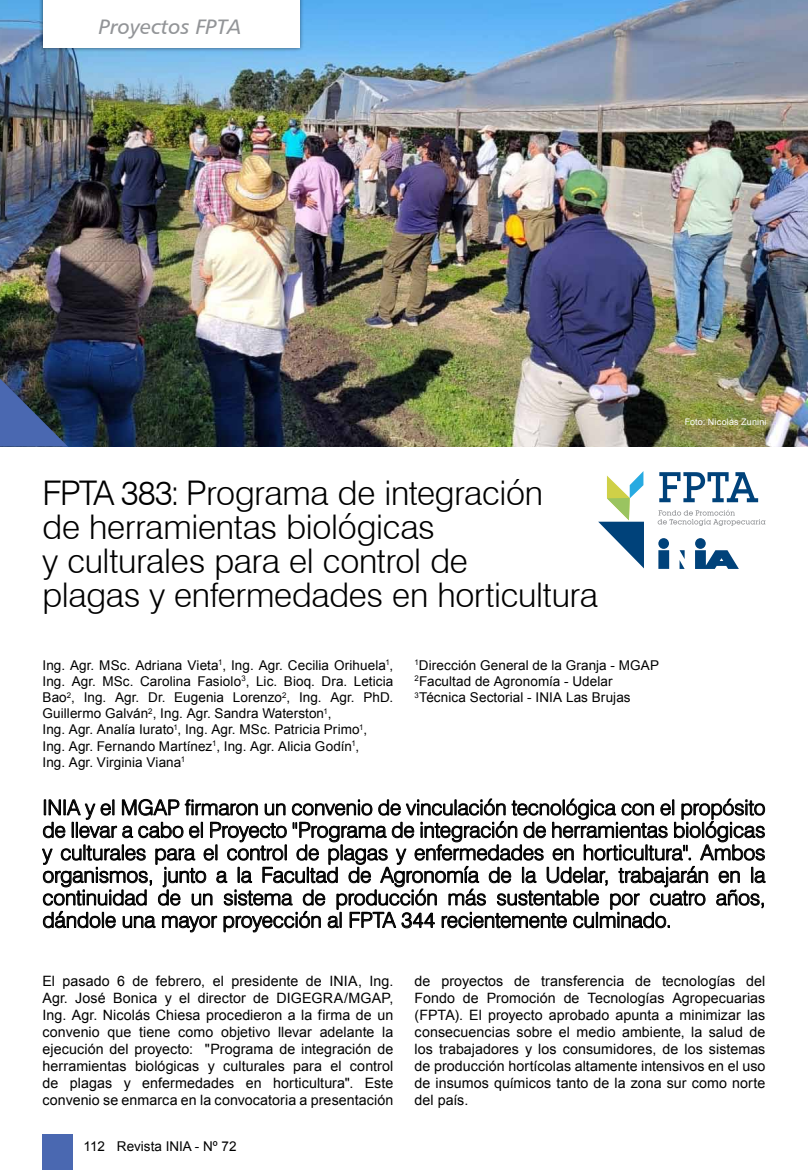
<style>
.page{position:relative;width:808px;height:1170px;background:#fff}
.page>*{position:absolute;margin:0;border:0;box-sizing:border-box;transform-origin:0 0}
.t1{font:300 33.9px/33.9px "Swiss 721 BT";letter-spacing:-.01em;color:#000}
.t2{font:300 21px/22.5px "Swiss 721 BT";letter-spacing:-.005em;color:#000;text-align:justify}
.t3{font:21px "Humanist 777 BT Italic B";color:#939598}
.t4{font:14.25px/17.1px "Arial";letter-spacing:.005em;color:#000;text-align:justify}
.t5{font:13.5px/16.2px "Arial";letter-spacing:.005em;color:#000}
.t6{font:9px "Arial";letter-spacing:.02em;color:#fff}
</style>
<div class="page">
<div style="left:43px;top:1134px;width:30px;height:35px;background:#4a68b1"></div>
<svg style="left:659px;top:472px;width:99px;height:30px"></svg>
<svg style="left:658px;top:510px;width:107px;height:16px"></svg>
<svg style="left:598px;top:471px;width:46px;height:97px"></svg>
<svg style="left:658px;top:538px;width:81px;height:31px"></svg>
<svg style="left:42px;top:798px;width:724px;height:134px"></svg>
<img style="left:0;top:0;width:808px;height:446px">
<svg style="left:0;top:378px;width:68px;height:68px;background:#344a74"></svg>
<div style="left:39px;top:0;width:265px;height:52px;background:#000;opacity:.5"></div>
<div style="left:43px;top:0;width:257px;height:48px;background:#fff"></div>
<h2 class="t3" style="left:99px;top:13px;width:144px">Proyectos FPTA</h2>
<h1 class="t1" style="left:43px;top:475px;width:557px">FPTA 383: Programa de integración<br>de herramientas biológicas<br>y culturales para el control de<br>plagas y enfermedades en horticultura</h1>
<p class="t6" style="left:685px;top:416px;width:83px">Foto: Nicolás Zunini</p>
<p class="t5" style="left:43px;top:657px;width:352px">Ing. Agr. MSc. Adriana Vieta<sup>1</sup>, Ing. Agr. Cecilia Orihuela<sup>1</sup>, Ing. Agr. MSc. Carolina Fasiolo<sup>3</sup>, Lic. Bioq. Dra. Leticia Bao<sup>2</sup>, Ing. Agr. Dr. Eugenia Lorenzo<sup>2</sup>, Ing. Agr. PhD.<br>Guillermo Galván<sup>2</sup>, Ing. Agr. Sandra Waterston<sup>1</sup>,<br>Ing. Agr. Analía Iurato<sup>1</sup>, Ing. Agr. MSc. Patricia Primo<sup>1</sup>,<br>Ing. Agr. Fernando Martínez<sup>1</sup>, Ing. Agr. Alicia Godín<sup>1</sup>,<br>Ing. Agr. Virginia Viana<sup>1</sup></p>
<p class="t2" style="left:43px;top:796px;width:724px">INIA y el MGAP firmaron un convenio de vinculación tecnológica con el propósito de llevar a cabo el Proyecto "Programa de integración de herramientas biológicas y culturales para el control de plagas y enfermedades en horticultura". Ambos organismos, junto a la Facultad de Agronomía de la Udelar, trabajarán en la continuidad de un sistema de producción más sustentable por cuatro años, dándole una mayor proyección al FPTA 344 recientemente culminado.</p>
<p class="t5" style="left:415px;top:657px;width:246px"><sup>1</sup>Dirección General de la Granja - MGAP<br><sup>2</sup>Facultad de Agronomía - Udelar<br><sup>3</sup>Técnica Sectorial - INIA Las Brujas</p>
<p class="t4" style="left:43px;top:972px;width:352px">El pasado 6 de febrero, el presidente de INIA, Ing.<br>Agr. José Bonica y el director de DIGEGRA/MGAP, Ing. Agr. Nicolás Chiesa procedieron a la firma de un convenio que tiene como objetivo llevar adelante la ejecución del proyecto: "Programa de integración de herramientas biológicas y culturales para el control de plagas y enfermedades en horticultura". Este convenio se enmarca en la convocatoria a presentación</p>
<p class="t5" style="left:84px;top:1138px;width:155px">112 Revista INIA - Nº 72</p>
<p class="t4" style="left:415px;top:972px;width:352px">de proyectos de transferencia de tecnologías del Fondo de Promoción de Tecnologías Agropecuarias (FPTA). El proyecto aprobado apunta a minimizar las consecuencias sobre el medio ambiente, la salud de los trabajadores y los consumidores, de los sistemas de producción hortícolas altamente intensivos en el uso de insumos químicos tanto de la zona sur como norte del país.</p>
</div>
